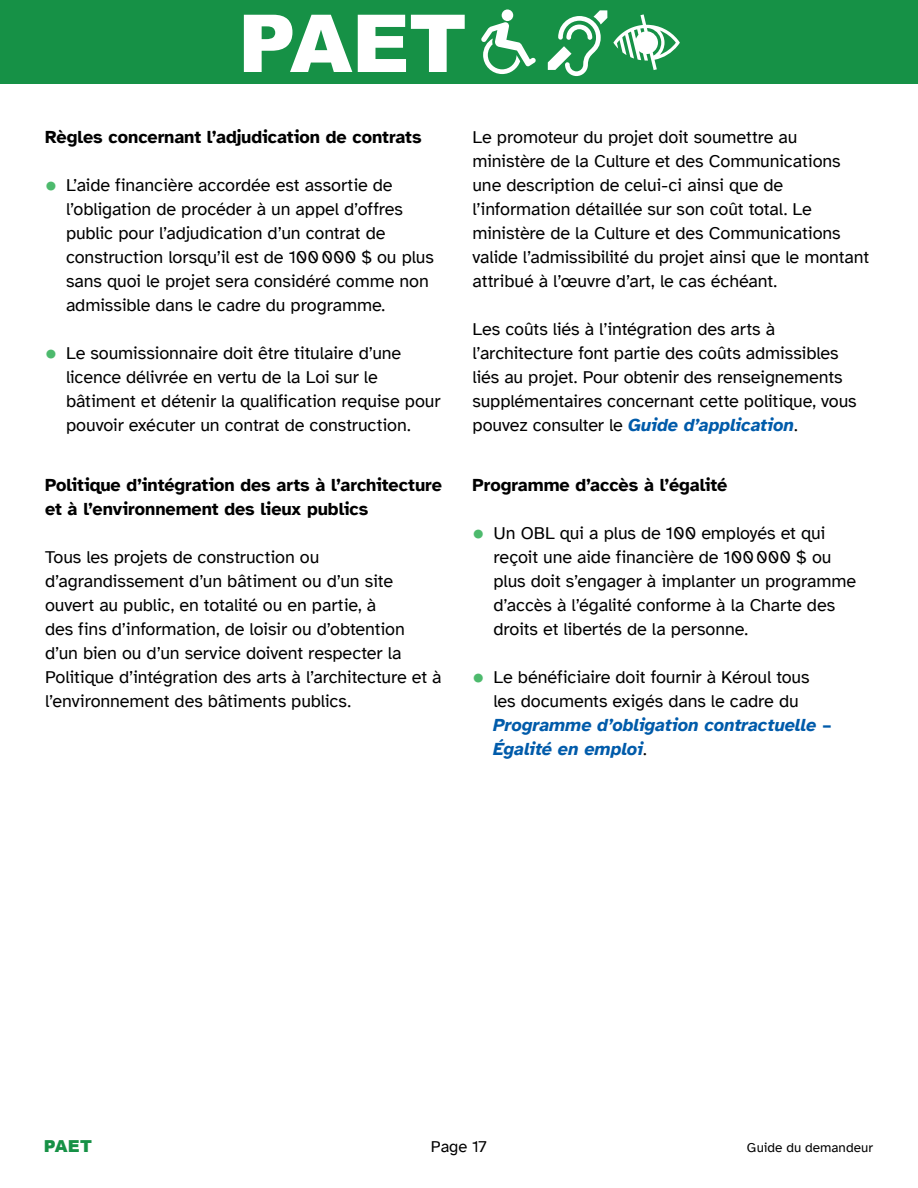
<style>
.page{position:relative;width:918px;height:1188px;background:#fff}
.page>*{position:absolute;margin:0;border:0;box-sizing:border-box;transform-origin:0 0}
.t1{font:900 79.95px "Arial";color:#fff}
.t2{font:18px/24px "Atkinson Hyperlegible";letter-spacing:-.005em;color:#000}
.t3{font:700 18px/24px "Atkinson Hyperlegible";letter-spacing:-.005em;color:#000}
.t4{font:italic 700 18px/24px "Atkinson Hyperlegible";letter-spacing:-.005em;color:#005baa}
.t5{font:16.5px "Atkinson Hyperlegible";letter-spacing:-.005em;color:#000}
.t6{font:900 16.5px "Arial";color:#169146}
.t7{font:13.5px "Atkinson Hyperlegible";letter-spacing:.005em;color:#000}
.s1{font-size:27px;color:#4dba6d}
.s2{font-weight:700;font-style:italic;color:#005baa}
.s3{font-weight:400;font-style:normal;color:#000}
</style>
<div class="page">
<div style="left:0;top:0;width:918px;height:84px;background:#169146"></div>
<div style="left:502px;top:9px;width:11px;height:12px;background:#fff;border-radius:50%"></div>
<svg style="left:481px;top:22px;width:55px;height:52px"></svg>
<svg style="left:548px;top:10px;width:59px;height:66px"></svg>
<svg style="left:613px;top:14px;width:67px;height:56px"></svg>
<h1 class="t1" style="left:238px;top:-15px;width:230px">PAET</h1>
<p class="t3" style="left:45px;top:125px;width:378px">Règles concernant l’adjudication de contrats</p>
<p class="t2" style="left:66px;top:173px;width:369px;text-indent:-21px"><span class="s1">•</span> L’aide financière accordée est assortie de l’obligation de procéder à un appel d’offres public pour l’adjudication d’un contrat de construction lorsqu’il est de 100000 $ ou plus sans quoi le projet sera considéré comme non admissible dans le cadre du programme.</p>
<p class="t2" style="left:66px;top:341px;width:376px;text-indent:-21px"><span class="s1">•</span> Le soumissionnaire doit être titulaire d’une licence délivrée en vertu de la Loi sur le bâtiment et détenir la qualification requise pour pouvoir exécuter un contrat de construction.</p>
<p class="t3" style="left:45px;top:473px;width:399px">Politique d’intégration des arts à l’architecture et à l’environnement des lieux publics</p>
<p class="t2" style="left:45px;top:545px;width:398px">Tous les projets de construction ou d’agrandissement d’un bâtiment ou d’un site ouvert au public, en totalité ou en partie, à<br>des fins d’information, de loisir ou d’obtention d’un bien ou d’un service doivent respecter la Politique d’intégration des arts à l’architecture et à l’environnement des bâtiments publics.</p>
<p class="t2" style="left:473px;top:125px;width:398px">Le promoteur du projet doit soumettre au ministère de la Culture et des Communications une description de celui-ci ainsi que de l’information détaillée sur son coût total. Le ministère de la Culture et des Communications valide l’admissibilité du projet ainsi que le montant attribué à l’œuvre d’art, le cas échéant.</p>
<p class="t2" style="left:473px;top:317px;width:386px">Les coûts liés à l’intégration des arts à l’architecture font partie des coûts admissibles liés au projet. Pour obtenir des renseignements supplémentaires concernant cette politique, vous pouvez consulter le <span class="s2">Guide d’application</span>.</p>
<p class="t3" style="left:473px;top:473px;width:256px">Programme d’accès à l’égalité</p>
<p class="t2" style="left:494px;top:521px;width:364px;text-indent:-21px"><span class="s1">•</span> Un OBL qui a plus de 100 employés et qui reçoit une aide financière de 100000 $ ou plus doit s’engager à implanter un programme d’accès à l’égalité conforme à la Charte des droits et libertés de la personne.</p>
<p class="t2" style="left:472px;top:665px;width:339px;text-align:center"><span class="s1">•</span> Le bénéficiaire doit fournir à Kéroul tous les documents exigés dans le cadre du</p>
<p class="t4" style="left:494px;top:713px;width:340px">Programme d’obligation contractuelle –<br>Égalité en emploi<span class="s3">.</span></p>
<p class="t6" style="left:44px;top:1134px;width:50px">PAET</p>
<p class="t5" style="left:431px;top:1137px;width:58px">Page 17</p>
<p class="t7" style="left:747px;top:1140px;width:128px">Guide du demandeur</p>
</div>
